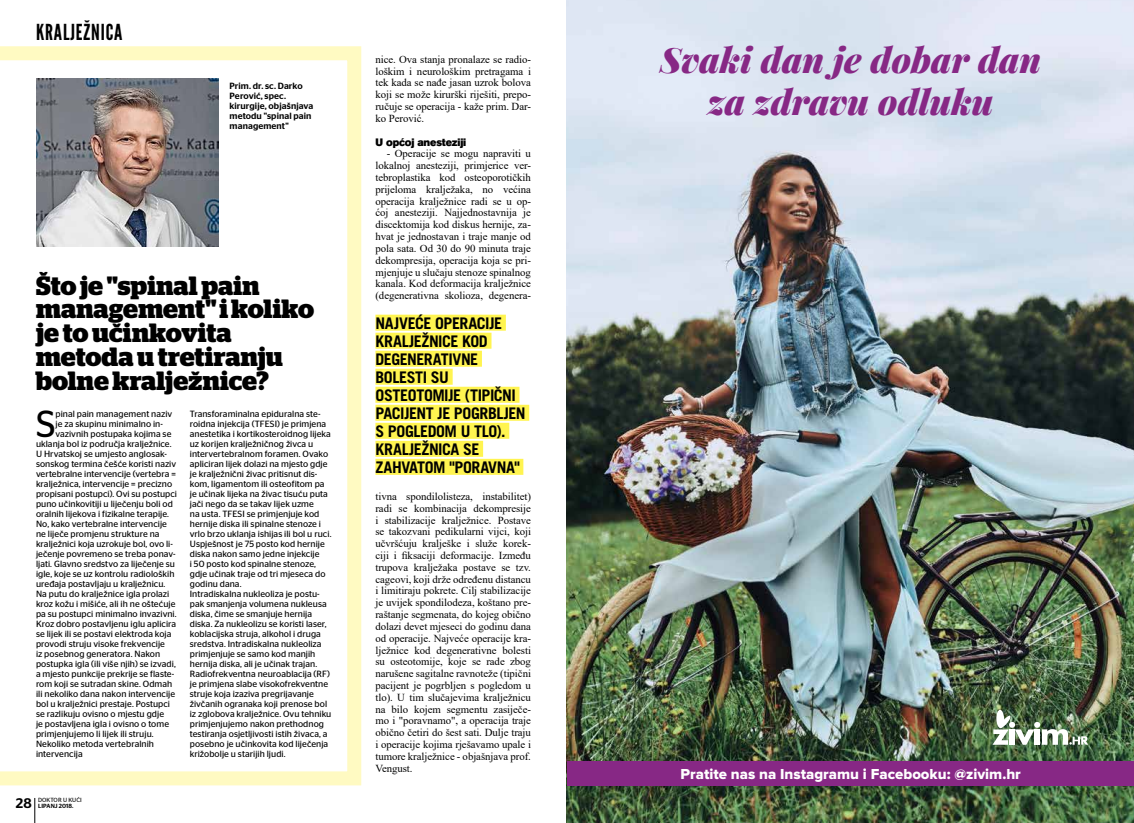
<style>
.page{position:relative;width:1134px;height:823px;background:#fff}
.page>*{position:absolute;margin:0;border:0;box-sizing:border-box;transform-origin:0 0}
.t1{font:37.6px "Stag Sans";color:#000}
.t2{font:italic 900 35px/42px "Playfair Display";color:#872885;text-align:center}
.t3{font:700 26.4px/23.8px "Stag";color:#000}
.t4{font:22px "League Gothic";letter-spacing:.04em;color:#000}
.t5{font:700 16px/18px "Trade Gothic";letter-spacing:-.03em;color:#000}
.t6{font:800 15px "Proxima Nova";color:#fff}
.t7{font:500 13.9px "Stag Sans";color:#000}
.t8{font:10.7px/11.8px "Times New Roman";letter-spacing:-.005em;color:#000;text-align:justify}
.t9{font:10.7px "Akzidenz Grotesk BE Super";letter-spacing:-.015em;color:#000}
.t10{font:9px/10px "Stag Sans";letter-spacing:.005em;color:#000}
.t11{font:500 9px/10px "Stag Sans";letter-spacing:.01em;color:#000}
.t12{font:6px "Stag Sans";letter-spacing:.02em;color:#000}
.t13{font:500 6px "Stag Sans";letter-spacing:.01em;color:#000}
</style>
<div class="page">
<svg style="left:35px;top:798px;width:1px;height:24px"></svg>
<svg style="left:0;top:46px;width:361px;height:739px"></svg>
<img style="left:36px;top:78px;width:182px;height:169px">
<img style="left:567px;top:0;width:567px;height:822px">
<img style="left:992px;top:709px;width:96px;height:35px">
<div style="left:567px;top:761px;width:567px;height:24px;background:#872885"></div>
<div style="left:375px;top:314px;width:131px;height:16px;background:#fff450"></div>
<div style="left:375px;top:332px;width:116px;height:16px;background:#fff450"></div>
<div style="left:375px;top:350px;width:107px;height:16px;background:#fff450"></div>
<div style="left:375px;top:368px;width:78px;height:16px;background:#fff450"></div>
<div style="left:375px;top:386px;width:144px;height:16px;background:#fff450"></div>
<div style="left:375px;top:404px;width:154px;height:16px;background:#fff450"></div>
<div style="left:375px;top:422px;width:134px;height:16px;background:#fff450"></div>
<div style="left:375px;top:440px;width:108px;height:16px;background:#fff450"></div>
<div style="left:375px;top:458px;width:148px;height:16px;background:#fff450"></div>
<h3 class="t4" style="left:36px;top:19px;width:88px">KRALJEŽNICA</h3>
<p class="t11" style="left:230px;top:80px;width:85px">Prim. dr. sc. Darko<br>Perović, spec. kirurgije, objašnjava metodu "spinal pain management"</p>
<h3 class="t3" style="left:36px;top:273px;width:280px">Što je "spinal pain management" i koliko je to učinkovita metoda u tretiranju bolne kralježnice?</h3>
<h1 class="t1" style="left:36px;top:402px;width:21px">S</h1>
<p class="t10" style="left:56px;top:408px;width:118px">pinal pain management naziv</p>
<p class="t10" style="left:190px;top:408px;width:143px">Transforaminalna epiduralna ste&shy;roidna injekcija (TFESI) je primjena anestetika i kortikosteroidnog lijeka uz korijen kralježničnog živca u intervertebralnom foramen. Ovako apliciran lijek dolazi na mjesto gdje je kralježnični živac pritisnut dis&shy;kom, ligamentom ili osteofitom pa je učinak lijeka na živac tisuću puta jači nego da se takav lijek uzme<br>na usta. TFESI se primjenjuje kod hernije diska ili spinalne stenoze i vrlo brzo uklanja ishijas ili bol u ruci.<br>Uspješnost je 75 posto kod hernije diska nakon samo jedne injekcije<br>i 50 posto kod spinalne stenoze, gdje učinak traje od tri mjeseca do godinu dana.<br>Intradiskalna nukleoliza je postu&shy;pak smanjenja volumena nukleusa diska, čime se smanjuje hernija diska. Za nukleolizu se koristi laser, koblacijska struja, alkohol i druga sredstva. Intradiskalna nukleoliza primjenjuje se samo kod manjih hernija diska, ali je učinak trajan.<br>Radiofrekventna neuroablacija (RF) je primjena slabe visokofrekventne struje koja izaziva pregrijavanje živčanih ogranaka koji prenose bol iz zglobova kralježnice. Ovu tehniku primjenjujemo nakon prethodnog testiranja osjetljivosti istih živaca, a posebno je učinkovita kod liječenja križobolje u starijih ljudi.</p>
<p class="t10" style="left:56px;top:418px;width:109px">je za skupinu minimalno in-</p>
<p class="t10" style="left:56px;top:428px;width:117px">vazivnih postupaka kojima se</p>
<p class="t10" style="left:36px;top:438px;width:137px">uklanja bol iz područja kralježnice.</p>
<p class="t10" style="left:36px;top:448px;width:132px">U Hrvatskoj se umjesto anglosak-</p>
<p class="t10" style="left:36px;top:458px;width:142px">sonskog termina češće koristi naziv</p>
<p class="t10" style="left:36px;top:468px;width:141px">vertebralne intervencije (vertebra =</p>
<p class="t10" style="left:36px;top:478px;width:138px">kralježnica, intervencije = precizno</p>
<p class="t10" style="left:36px;top:488px;width:143px">propisani postupci). Ovi su postupci</p>
<p class="t10" style="left:36px;top:498px;width:138px">puno učinkovitiji u liječenju boli od</p>
<p class="t10" style="left:36px;top:508px;width:135px">oralnih lijekova i fizikalne terapije.</p>
<p class="t10" style="left:36px;top:518px;width:132px">No, kako vertebralne intervencije</p>
<p class="t10" style="left:36px;top:528px;width:125px">ne liječe promjenu strukture na</p>
<p class="t10" style="left:36px;top:538px;width:138px">kralježnici koja uzrokuje bol, ovo li-</p>
<p class="t10" style="left:36px;top:548px;width:141px">ječenje povremeno se treba ponav-</p>
<p class="t10" style="left:36px;top:558px;width:141px">ljati. Glavno sredstvo za liječenje su</p>
<p class="t10" style="left:36px;top:568px;width:140px">igle, koje se uz kontrolu radioloških</p>
<p class="t10" style="left:36px;top:578px;width:131px">uređaja postavljaju u kralježnicu.</p>
<p class="t10" style="left:36px;top:588px;width:135px">Na putu do kralježnice igla prolazi</p>
<p class="t10" style="left:36px;top:598px;width:141px">kroz kožu i mišiće, ali ih ne oštećuje</p>
<p class="t10" style="left:36px;top:608px;width:142px">pa su postupci minimalno invazivni.</p>
<p class="t10" style="left:36px;top:618px;width:142px">Kroz dobro postavljenu iglu aplicira</p>
<p class="t10" style="left:36px;top:628px;width:137px">se lijek ili se postavi elektroda koja</p>
<p class="t10" style="left:36px;top:638px;width:130px">provodi struju visoke frekvencije</p>
<p class="t10" style="left:36px;top:648px;width:126px">iz posebnog generatora. Nakon</p>
<p class="t10" style="left:36px;top:658px;width:141px">postupka igla (ili više njih) se izvadi,</p>
<p class="t10" style="left:36px;top:668px;width:140px">a mjesto punkcije prekrije se flaste-</p>
<p class="t10" style="left:36px;top:678px;width:138px">rom koji se sutradan skine. Odmah</p>
<p class="t10" style="left:36px;top:688px;width:141px">ili nekoliko dana nakon intervencije</p>
<p class="t10" style="left:36px;top:698px;width:136px">bol u kralježnici prestaje. Postupci</p>
<p class="t10" style="left:36px;top:708px;width:130px">se razlikuju ovisno o mjestu gdje</p>
<p class="t10" style="left:36px;top:718px;width:135px">je postavljena igla i ovisno o tome</p>
<p class="t10" style="left:36px;top:728px;width:119px">primjenjujemo li lijek ili struju.</p>
<p class="t10" style="left:36px;top:738px;width:120px">Nekoliko metoda vertebralnih</p>
<p class="t10" style="left:36px;top:748px;width:48px">intervencija</p>
<p class="t12" style="left:38px;top:796px;width:45px">DOKTOR U KUĆI</p>
<p class="t13" style="left:38px;top:802px;width:37px">LIPANJ 2018.</p>
<h3 class="t7" style="left:16px;top:794px;width:17px">28</h3>
<p class="t8" style="left:375px;top:53px;width:157px">nice. Ova stanja pronalaze se radio&shy;loškim i neurološkim pretragama i tek kada se nađe jasan uzrok bolova koji se može kirurški riješiti, prepo&shy;ručuje se operacija - kaže prim. Dar&shy;ko Perović.</p>
<p class="t9" style="left:375px;top:135px;width:92px">U općoj anesteziji</p>
<p class="t8" style="left:375px;top:147px;width:157px;text-indent:11px">- Operacije se mogu napraviti u lokalnoj anesteziji, primjerice ver&shy;tebroplastika kod osteoporotičkih prijeloma kralježaka, no većina operacija kralježnice radi se u op&shy;ćoj anesteziji. Najjednostavnija je discektomija kod diskus hernije, za&shy;hvat je jednostavan i traje manje od pola sata. Od 30 do 90 minuta traje dekompresija, operacija koja se pri&shy;mjenjuje u slučaju stenoze spinalnog kanala. Kod deformacija kralježnice (degenerativna skolioza, degenera-</p>
<h3 class="t5" style="left:375px;top:313px;width:152px">NAJVEĆE OPERACIJE<br>KRALJEŽNICE KOD<br>DEGENERATIVNE<br>BOLESTI SU<br>OSTEOTOMIJE (TIPIČNI<br>PACIJENT JE POGRBLJEN<br>S POGLEDOM U TLO).<br>KRALJEŽNICA SE<br>ZAHVATOM "PORAVNA"</h3>
<p class="t8" style="left:375px;top:490px;width:157px">tivna spondilolisteza, instabilitet) radi se kombinacija dekompresije i stabilizacije kralježnice. Postave se takozvani pedikularni vijci, koji učvršćuju kralješke i služe korek&shy;ciji i fiksaciji deformacije. Između trupova kralježaka postave se tzv. cageovi, koji drže određenu distancu i limitiraju pokrete. Cilj stabilizacije je uvijek spondilodeza, koštano pre&shy;raštanje segmenata, do kojeg obično dolazi devet mjeseci do godinu dana od operacije. Najveće operacije kra&shy;lježnice kod degenerativne bolesti su osteotomije, koje se rade zbog narušene sagitalne ravnoteže (tipični pacijent je pogrbljen s pogledom u tlo). U tim slučajevima kralježnicu na bilo kojem segmentu zasiječe&shy;mo i "poravnamo", a operacija traje obično četiri do šest sati. Dulje traju i operacije kojima rješavamo upale i tumore kralježnice - objašnjava prof.<br>Vengust.</p>
<h2 class="t2" style="left:660px;top:37px;width:383px">Svaki dan je dobar dan za zdravu odluku</h2>
<h3 class="t6" style="left:680px;top:765px;width:342px">Pratite nas na Instagramu i Facebooku: @zivim.hr</h3>
</div>
